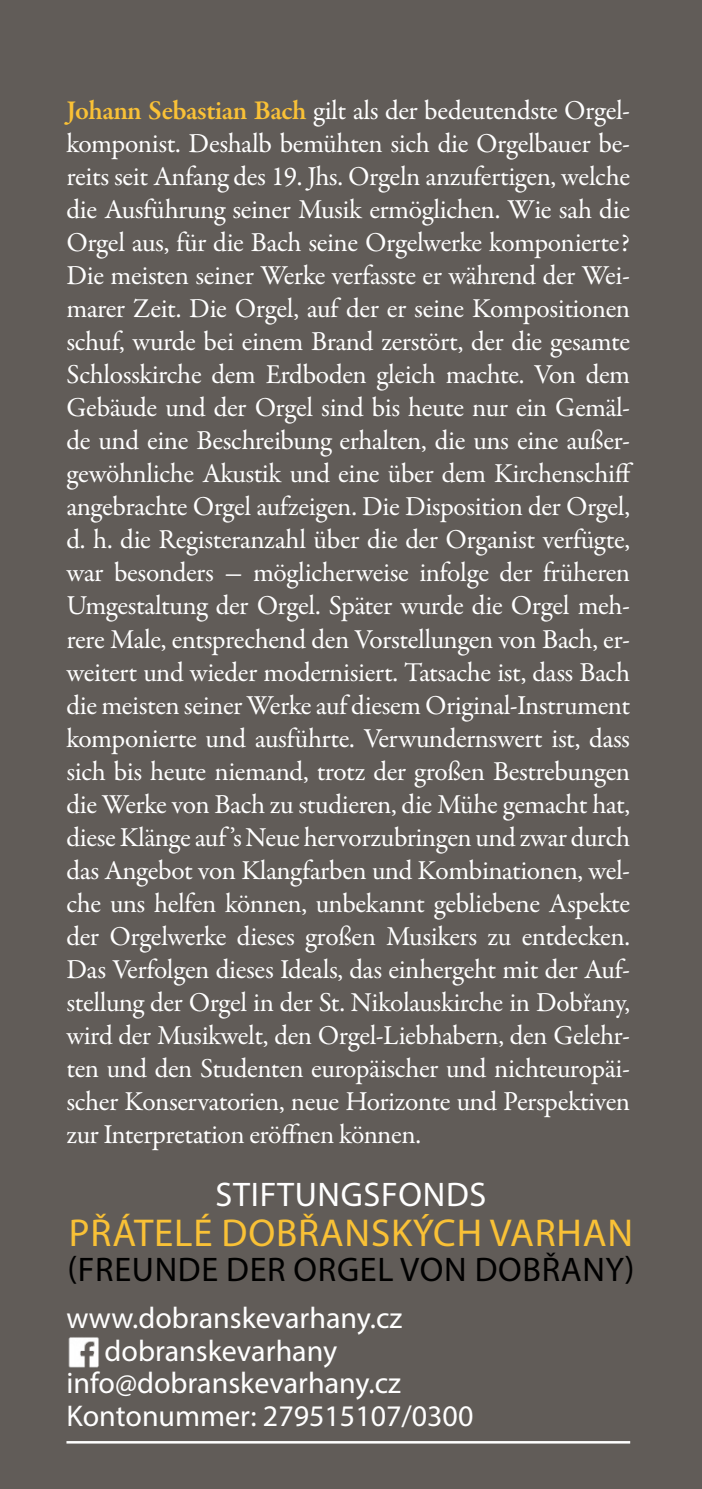
<style>
.page{position:relative;width:702px;height:1489px;background:#fff}
.page>*{position:absolute;margin:0;border:0;box-sizing:border-box;transform-origin:0 0}
.t1{font:39px "Myriad Pro";letter-spacing:.02em;color:#f9c136}
.t2{font:34.25px "Myriad Pro";letter-spacing:.02em;color:#000}
.t3{font:34.25px "Myriad Pro";letter-spacing:.02em;color:#fff}
.t4{font:30px "Myriad Pro";color:#fff}
.t5{font:27.5px/33px "Garamond Premr Pro";letter-spacing:-.025em;color:#fff;text-align:justify}
.s1{font-weight:600;color:#f9c136}
</style>
<div class="page">
<div style="left:0;top:0;width:702px;height:1488px;background:#615c58"></div>
<hr style="left:66px;top:1440px;width:564px;height:3px;background:#fff">
<img style="left:68px;top:1337px;width:31px;height:31px">
<p class="t5" style="left:66px;top:95px;width:568px"><span class="s1">Johann Sebastian Bach</span> gilt als der bedeutendste Orgel&shy;komponist. Deshalb bemühten sich die Orgelbauer be&shy;reits seit Anfang des 19. Jhs. Orgeln anzufertigen, welche die Ausführung seiner Musik ermöglichen. Wie sah die Orgel aus, für die Bach seine Orgelwerke komponierte?<br>Die meisten seiner Werke verfasste er während der Wei&shy;marer Zeit. Die Orgel, auf der er seine Kompositionen schuf, wurde bei einem Brand zerstört, der die gesamte Schlosskirche dem Erdboden gleich machte. Von dem Gebäude und der Orgel sind bis heute nur ein Gemäl&shy;de und eine Beschreibung erhalten, die uns eine außer&shy;gewöhnliche Akustik und eine über dem Kirchenschiff angebrachte Orgel aufzeigen. Die Disposition der Orgel, d. h. die Registeranzahl über die der Organist verfügte, war besonders - möglicherweise infolge der früheren Umgestaltung der Orgel. Später wurde die Orgel meh&shy;rere Male, entsprechend den Vorstellungen von Bach, er&shy;weitert und wieder modernisiert. Tatsache ist, dass Bach die meisten seiner Werke auf diesem Original-Instrument komponierte und ausführte. Verwundernswert ist, dass sich bis heute niemand, trotz der großen Bestrebungen die Werke von Bach zu studieren, die Mühe gemacht hat, diese Klänge auf ’s Neue hervorzubringen und zwar durch das Angebot von Klangfarben und Kombinationen, wel&shy;che uns helfen können, unbekannt gebliebene Aspekte der Orgelwerke dieses großen Musikers zu entdecken.<br>Das Verfolgen dieses Ideals, das einhergeht mit der Auf&shy;stellung der Orgel in der St. Nikolauskirche in Dobřany, wird der Musikwelt, den Orgel-Liebhabern, den Gelehr&shy;ten und den Studenten europäischer und nichteuropäi&shy;scher Konservatorien, neue Horizonte und Perspektiven zur Interpretation eröffnen können.</p>
<p class="t3" style="left:215px;top:1173px;width:272px">STIFTUNGSFONDS</p>
<h1 class="t1" style="left:69px;top:1208px;width:565px">PŘÁTELÉ DOBŘANSKÝCH VARHAN</h1>
<p class="t2" style="left:67px;top:1248px;width:568px">(FREUNDE DER ORGEL VON DOBŘANY)</p>
<p class="t4" style="left:66px;top:1299px;width:337px">www.dobranskevarhany.cz</p>
<p class="t4" style="left:105px;top:1332px;width:234px">dobranskevarhany</p>
<p class="t4" style="left:66px;top:1364px;width:336px">info@dobranskevarhany.cz</p>
<p class="t4" style="left:66px;top:1397px;width:408px">Kontonummer: 279515107/0300</p>
</div>
